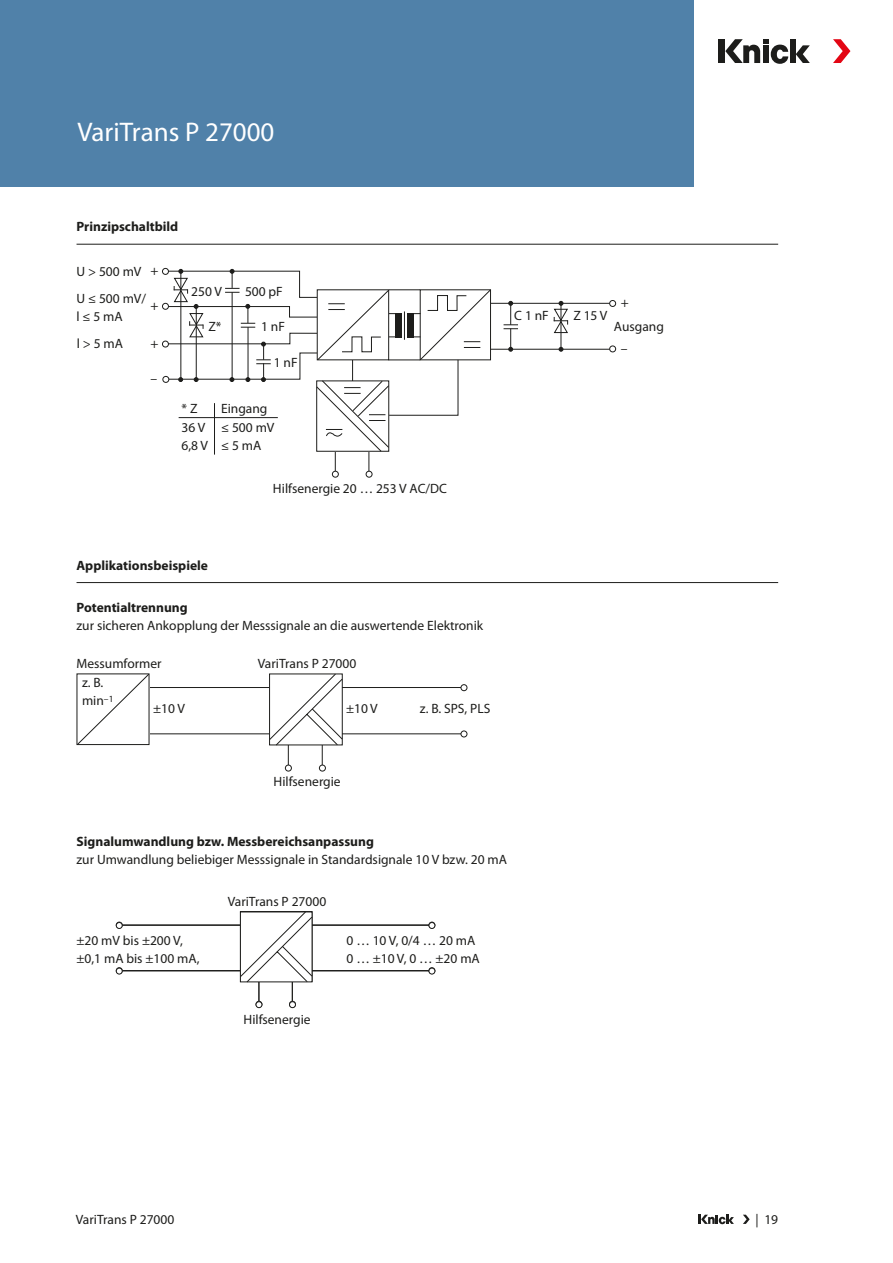
<style>
.page{position:relative;width:893px;height:1263px;background:#fff}
.page>*{position:absolute;margin:0;border:0;box-sizing:border-box;transform-origin:0 0}
.Headline{font:27px "Myriad Pro";color:#fff}
.Text{font:13.5px/18px "Myriad Pro";color:#1d1d1b}
.Tabelle_Headline{font:700 13.5px "Myriad Pro";color:#1d1d1b}
.s1{font-weight:700}
</style>
<div class="page">
<hr style="left:342px;top:687px;width:120px;height:1px;background:#1d1d1b">
<hr style="left:342px;top:733px;width:120px;height:1px;background:#1d1d1b">
<svg style="left:76px;top:673px;width:267px;height:98px"></svg>
<div style="left:461px;top:730px;width:6px;height:7px;border:1px solid #1d1d1b;border-radius:50%"></div>
<div style="left:461px;top:684px;width:6px;height:7px;border:1px solid #1d1d1b;border-radius:50%"></div>
<hr style="left:122px;top:924px;width:127px;height:1px;background:#1d1d1b">
<hr style="left:307px;top:924px;width:123px;height:1px;background:#1d1d1b">
<div style="left:429px;top:967px;width:6px;height:7px;border:1px solid #1d1d1b;border-radius:50%"></div>
<div style="left:116px;top:967px;width:7px;height:7px;border:1px solid #1d1d1b;border-radius:50%"></div>
<div style="left:116px;top:922px;width:7px;height:6px;border:1px solid #1d1d1b;border-radius:50%"></div>
<hr style="left:122px;top:925px;width:127px;height:1px;background:#1d1d1b">
<hr style="left:121px;top:970px;width:124px;height:1px;background:#1d1d1b">
<hr style="left:307px;top:925px;width:123px;height:1px;background:#1d1d1b">
<hr style="left:306px;top:970px;width:124px;height:1px;background:#1d1d1b">
<svg style="left:239px;top:911px;width:74px;height:97px"></svg>
<svg style="left:429px;top:968px;width:6px;height:6px"></svg>
<div style="left:429px;top:922px;width:6px;height:7px;border:1px solid #1d1d1b;border-radius:50%"></div>
<div style="left:116px;top:968px;width:7px;height:6px;border:1px solid #1d1d1b;border-radius:50%"></div>
<div style="left:116px;top:922px;width:7px;height:7px;border:1px solid #1d1d1b;border-radius:50%"></div>
<svg style="left:559px;top:347px;width:4px;height:5px"></svg>
<hr style="left:491px;top:303px;width:119px;height:1px;background:#1d1d1b">
<hr style="left:491px;top:349px;width:119px;height:1px;background:#1d1d1b">
<svg style="left:553px;top:301px;width:15px;height:33px"></svg>
<hr style="left:561px;top:303px;width:1px;height:46px;background:#1d1d1b">
<div style="left:332px;top:471px;width:7px;height:7px;border:1px solid #1d1d1b;border-radius:50%"></div>
<div style="left:366px;top:471px;width:6px;height:7px;border:1px solid #1d1d1b;border-radius:50%"></div>
<div style="left:609px;top:300px;width:7px;height:7px;border:1px solid #1d1d1b;border-radius:50%"></div>
<div style="left:609px;top:345px;width:7px;height:7px;border:1px solid #1d1d1b;border-radius:50%"></div>
<svg style="left:504px;top:301px;width:13px;height:51px"></svg>
<svg style="left:162px;top:268px;width:330px;height:209px"></svg>
<div style="left:0;top:0;width:693px;height:187px;background:#5081a9"></div>
<div style="left:719px;top:39px;width:6px;height:24px;background:#1d1d1b"></div>
<div style="left:790px;top:39px;width:6px;height:24px;background:#1d1d1b"></div>
<svg style="left:796px;top:45px;width:14px;height:18px"></svg>
<svg style="left:833px;top:39px;width:17px;height:24px"></svg>
<svg style="left:725px;top:39px;width:63px;height:25px"></svg>
<svg style="left:743px;top:1215px;width:7px;height:9px"></svg>
<svg style="left:699px;top:1215px;width:35px;height:9px"></svg>
<hr style="left:77px;top:244px;width:701px;height:1px;background:#1d1d1b">
<hr style="left:77px;top:582px;width:701px;height:1px;background:#1d1d1b">
<p class="Headline" style="left:77px;top:115px;width:199px">VariTrans P 27000</p>
<p class="Tabelle_Headline" style="left:77px;top:218px;width:103px">Prinzipschaltbild</p>
<p class="Text" style="left:77px;top:262px;width:66px">U &gt; 500 mV</p>
<p class="Text" style="left:77px;top:289px;width:71px">U ≤ 500 mV/ l ≤ 5 mA</p>
<p class="Text" style="left:77px;top:335px;width:48px">l &gt; 5 mA</p>
<p class="Text" style="left:151px;top:261px;width:10px">+</p>
<p class="Text" style="left:151px;top:296px;width:10px">+</p>
<p class="Text" style="left:151px;top:335px;width:10px">+</p>
<p class="Text" style="left:151px;top:369px;width:8px">–</p>
<p class="Text" style="left:191px;top:282px;width:32px">250 V</p>
<p class="Text" style="left:245px;top:282px;width:39px">500 pF</p>
<p class="Text" style="left:209px;top:317px;width:15px">Z*</p>
<p class="Text" style="left:261px;top:317px;width:25px">1 nF</p>
<p class="Text" style="left:274px;top:353px;width:25px">1 nF</p>
<p class="Text" style="left:182px;top:400px;width:17px">* Z</p>
<p class="Text" style="left:182px;top:418px;width:28px">36 V<br>6,8 V</p>
<p class="Text" style="left:221px;top:400px;width:48px">Eingang</p>
<p class="Text" style="left:221px;top:418px;width:55px">≤ 500 mV ≤ 5 mA</p>
<p class="Text" style="left:273px;top:479px;width:175px">Hilfsenergie 20 … 253 V AC/DC</p>
<p class="Text" style="left:621px;top:293px;width:10px">+</p>
<p class="Text" style="left:514px;top:306px;width:36px">C 1 nF</p>
<p class="Text" style="left:573px;top:306px;width:36px">Z 15 V</p>
<p class="Text" style="left:614px;top:317px;width:51px">Ausgang</p>
<p class="Text" style="left:621px;top:339px;width:8px">–</p>
<p class="Tabelle_Headline" style="left:77px;top:556px;width:133px">Applikationsbeispiele</p>
<p class="Text" style="left:77px;top:598px;width:408px"><span class="s1">Potentialtrennung<br></span>zur sicheren Ankopplung der Messsignale an die auswertende Elektronik</p>
<p class="Text" style="left:77px;top:654px;width:87px">Messumformer</p>
<p class="Text" style="left:258px;top:654px;width:100px">VariTrans P 27000</p>
<p class="Text" style="left:82px;top:673px;width:33px">z. B. min<sup>–1</sup></p>
<p class="Text" style="left:153px;top:699px;width:33px">±10 V</p>
<p class="Text" style="left:346px;top:699px;width:33px">±10 V</p>
<p class="Text" style="left:420px;top:699px;width:72px">z. B. SPS, PLS</p>
<p class="Text" style="left:274px;top:772px;width:69px">Hilfsenergie</p>
<p class="Text" style="left:77px;top:832px;width:432px"><span class="s1">Signalumwandlung bzw. Messbereichsanpassung<br></span>zur Umwandlung beliebiger Messsignale in Standardsignale 10 V bzw. 20 mA</p>
<p class="Text" style="left:228px;top:892px;width:100px">VariTrans P 27000</p>
<p class="Text" style="left:77px;top:932px;width:124px">±20 mV bis ±200 V, ±0,1 mA bis ±100 mA,</p>
<p class="Text" style="left:347px;top:932px;width:135px">0 … 10 V, 0/4 … 20 mA<br>0 … ±10 V, 0 … ±20 mA</p>
<p class="Text" style="left:243px;top:1010px;width:69px">Hilfsenergie</p>
<p class="Text" style="left:76px;top:1210px;width:100px">VariTrans P 27000</p>
<p class="Text" style="left:755px;top:1210px;width:24px">| 19</p>
</div>
